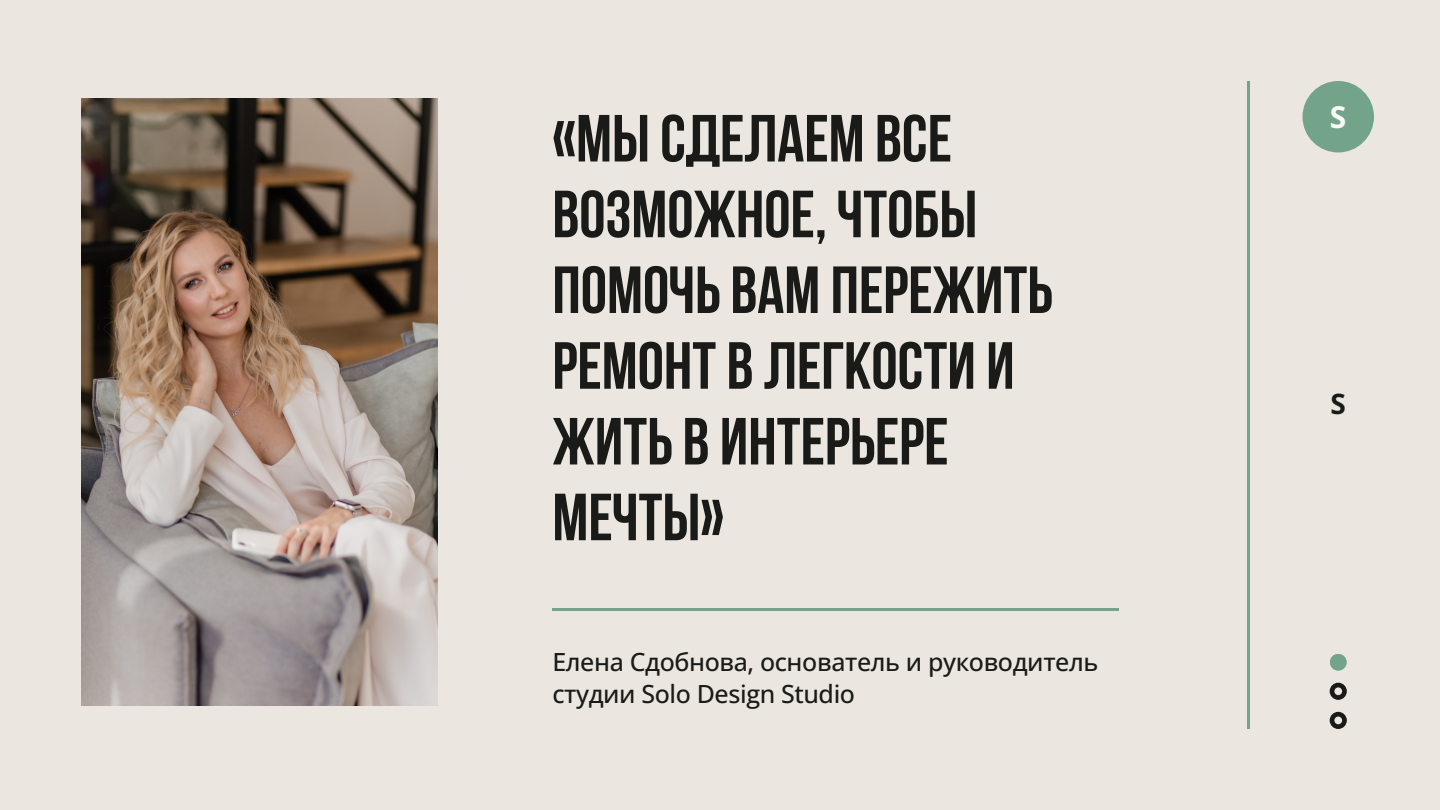
<style>
.page{position:relative;width:1440px;height:810px;background:#ebe7e0}
.page>*{position:absolute;margin:0;border:0;box-sizing:border-box;transform-origin:0 0}
.t1{font:66.5px/75.8px "Bebas Neue Cyrillic";color:#1a1b18}
.t2{font:700 30px "Open Sans";color:#fafafa}
.t3{font:700 28px "Open Sans";color:#1a1b18}
.t4{font:500 25px/32.2px "Open Sans";letter-spacing:-.015em;color:#1a1b18}
</style>
<div class="page">
<div style="left:1303px;top:81px;width:71px;height:71px;background:#73a489;border-radius:50%"></div>
<hr style="left:552px;top:609px;width:567px;height:2px;background:#73a489">
<hr style="left:1247px;top:81px;width:2px;height:648px;background:#73a489">
<svg style="left:1330px;top:712px;width:17px;height:17px"></svg>
<svg style="left:1330px;top:683px;width:17px;height:17px"></svg>
<div style="left:1330px;top:654px;width:17px;height:17px;background:#73a489;border-radius:50%"></div>
<img style="left:81px;top:98px;width:356px;height:608px">
<h1 class="t1" style="left:552px;top:107px;width:501px">«Мы сделаем все возможное, чтобы помочь вам пережить ремонт в легкости и жить в интерьере мечты»</h1>
<p class="t4" style="left:552px;top:645px;width:547px">Елена Сдобнова, основатель и руководитель студии Solo Design Studio</p>
<p class="t2" style="left:1330px;top:96px;width:18px">S</p>
<p class="t3" style="left:1331px;top:384px;width:17px">S</p>
</div>
